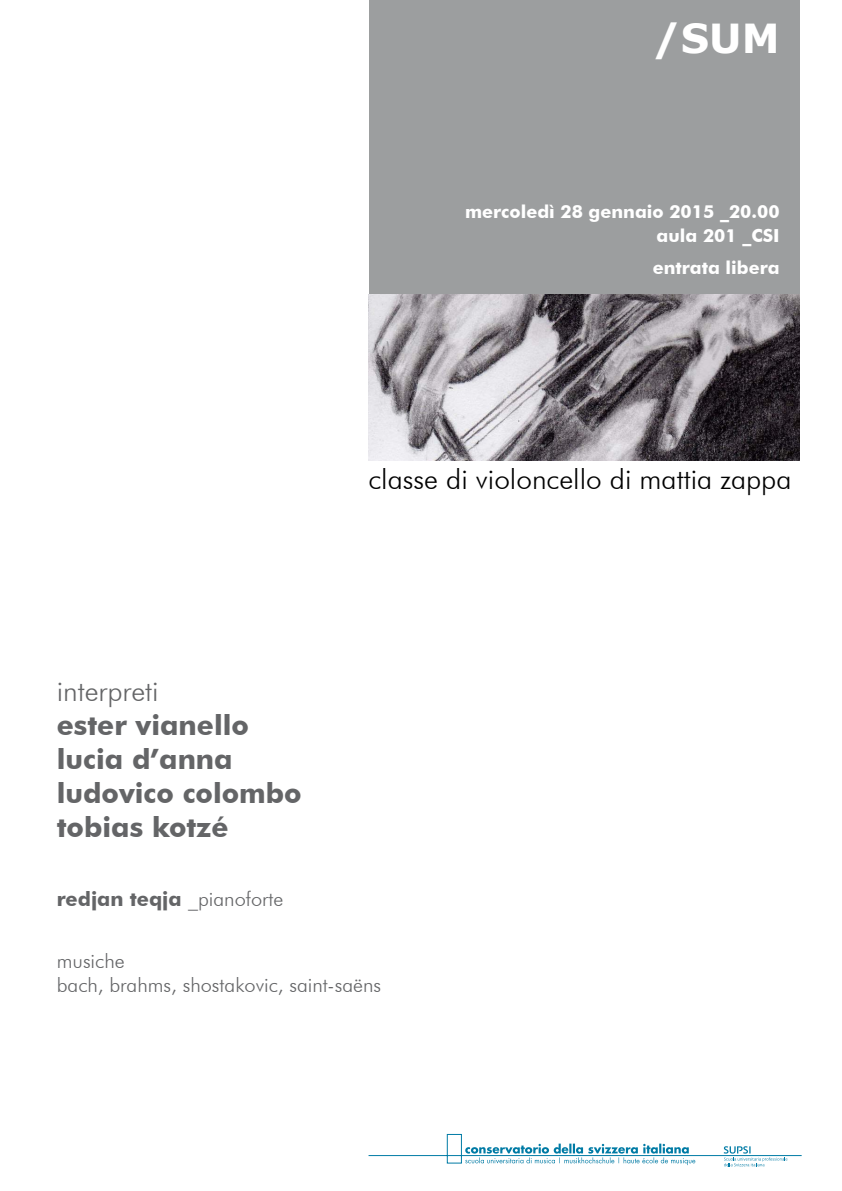
<style>
.page{position:relative;width:842px;height:1191px;background:#fff}
.page>*{position:absolute;margin:0;border:0;box-sizing:border-box;transform-origin:0 0}
.t1{font:700 40px "Verdana";color:#fff}
.t2{font:700 28px/34px "Futura BT";color:#646567}
.t3{font:300 28px "Futura BT";color:#000}
.t4{font:300 28px "Futura BT";color:#646567}
.t5{font:300 20px/24px "Futura BT";color:#646567}
.t6{font:700 20px "Futura BT";color:#646567}
.t7{font:700 18px/24px "Futura BT";color:#fff;text-align:right}
.s1{font-weight:300}
</style>
<div class="page">
<div style="left:369px;top:0;width:430px;height:295px;background:#9c9e9f"></div>
<svg style="left:368px;top:1134px;width:434px;height:32px"></svg>
<img style="left:369px;top:295px;width:430px;height:165px">
<h1 class="t1" style="left:653px;top:10px;width:128px">/SUM</h1>
<p class="t7" style="left:465px;top:199px;width:316px">mercoledì 28 gennaio 2015 _20.00 aula 201 _CSI</p>
<p class="t7" style="left:653px;top:255px;width:128px">entrata libera</p>
<h2 class="t3" style="left:369px;top:462px;width:424px">classe di violoncello di mattia zappa</h2>
<h2 class="t4" style="left:57px;top:674px;width:103px">interpreti</h2>
<h2 class="t2" style="left:57px;top:708px;width:246px">ester vianello lucia d’anna ludovico colombo tobias kotzé</h2>
<p class="t6" style="left:57px;top:886px;width:228px">redjan teqja <span class="s1">_pianoforte</span></p>
<p class="t5" style="left:57px;top:949px;width:326px">musiche<br>bach, brahms, shostakovic, saint-saëns</p>
</div>
